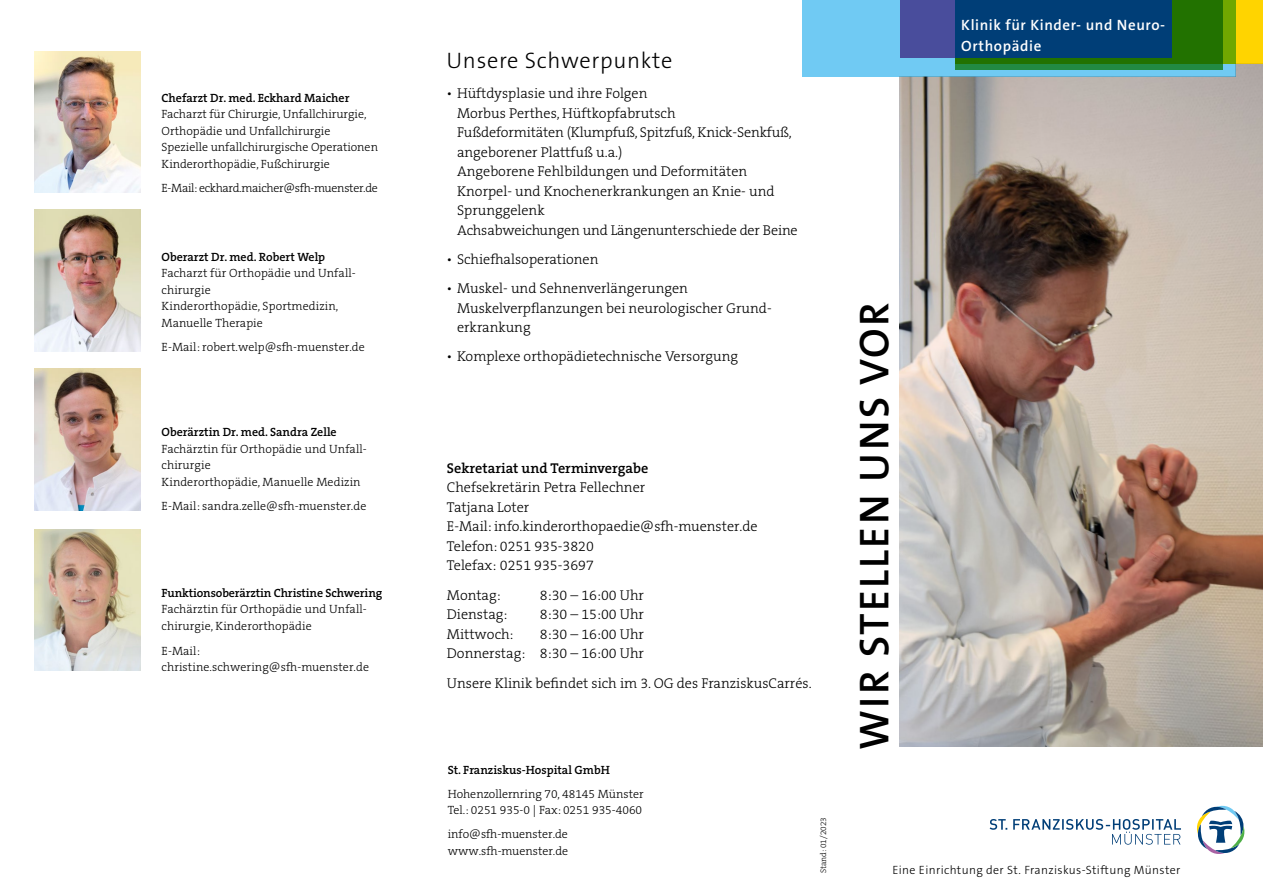
<style>
.page{position:relative;width:1263px;height:893px;background:#fff}
.page>*{position:absolute;margin:0;border:0;box-sizing:border-box;transform-origin:0 0}
.t1{font:600 42px "The Sans B W6";letter-spacing:.055em;color:#000}
.t2{font:300 22.5px "The Sans B W3";letter-spacing:.03em;color:#000}
.t3{font:600 15px/21px "The Sans B W6";letter-spacing:.04em;color:#fff}
.t4{font:300 14.25px/19.5px "The Serif B W3";color:#000}
.t5{font:600 14.25px "The Serif B W6";color:#000}
.t6{font:300 12px/16.5px "The Serif B W3";letter-spacing:.005em;color:#000}
.t7{font:600 12px "The Serif B W6";color:#000}
.t8{font:300 12px "The Sans B W3";letter-spacing:.03em;color:#000}
.t9{font:300 12px "The Serif B W3";letter-spacing:-.025em;color:#000}
.t10{font:300 8.25px "The Serif B W3";color:#000}
</style>
<div class="page">
<img style="left:900px;top:77px;width:363px;height:669px">
<svg style="left:990px;top:819px;width:191px;height:26px"></svg>
<svg style="left:1197px;top:805px;width:48px;height:49px"></svg>
<div style="left:802px;top:0;width:433px;height:77px;background:#70caf3"></div>
<svg style="left:1223px;top:0;width:40px;height:64px;background:#d0c500"></svg>
<svg style="left:955px;top:0;width:268px;height:70px;background:#207614"></svg>
<div style="left:900px;top:0;width:232px;height:57px;background:#494d9c"></div>
<div style="left:955px;top:0;width:217px;height:57px;background:#003e77"></div>
<img style="left:34px;top:51px;width:107px;height:142px">
<img style="left:34px;top:210px;width:107px;height:141px">
<img style="left:34px;top:368px;width:107px;height:142px">
<img style="left:34px;top:529px;width:107px;height:142px">
<p class="t7" style="left:162px;top:90px;width:189px">Chefarzt Dr. med. Eckhard Maicher</p>
<p class="t6" style="left:162px;top:106px;width:218px">Facharzt für Chirurgie, Unfallchirurgie, Orthopädie und Unfallchirurgie Spezielle unfallchirurgische Operationen Kinderorthopädie, Fußchirurgie</p>
<p class="t9" style="left:162px;top:181px;width:218px">E-Mail: eckhard.maicher@sfh-muenster.de</p>
<p class="t7" style="left:162px;top:249px;width:165px">Oberarzt Dr. med. Robert Welp</p>
<p class="t6" style="left:162px;top:265px;width:196px">Facharzt für Orthopädie und Unfall&shy;chirurgie<br>Kinderorthopädie, Sportmedizin,<br>Manuelle Therapie</p>
<p class="t6" style="left:162px;top:339px;width:205px">E-Mail: robert.welp@sfh-muenster.de</p>
<p class="t7" style="left:162px;top:424px;width:177px">Oberärztin Dr. med. Sandra Zelle</p>
<p class="t6" style="left:162px;top:440px;width:207px">Fachärztin für Orthopädie und Unfall&shy;chirurgie<br>Kinderorthopädie, Manuelle Medizin</p>
<p class="t6" style="left:162px;top:498px;width:206px">E-Mail: sandra.zelle@sfh-muenster.de</p>
<p class="t7" style="left:162px;top:585px;width:222px">Funktionsoberärztin Christine Schwering</p>
<p class="t6" style="left:162px;top:601px;width:207px">Fachärztin für Orthopädie und Unfall&shy;chirurgie, Kinderorthopädie</p>
<p class="t6" style="left:162px;top:642px;width:209px">E-Mail: christine.schwering@sfh-muenster.de</p>
<h2 class="t2" style="left:446px;top:46px;width:227px">Unsere Schwerpunkte</h2>
<p class="t4" style="left:457px;top:84px;width:342px;text-indent:-11px">• Hüftdysplasie und ihre Folgen<br>Morbus Perthes, Hüftkopfabrutsch<br>Fußdeformitäten (Klumpfuß, Spitzfuß, Knick-Senkfuß, angeborener Plattfuß u.a.)<br>Angeborene Fehlbildungen und Deformitäten Knorpel- und Knochenerkrankungen an Knie- und Sprunggelenk<br>Achsabweichungen und Längenunterschiede der Beine</p>
<p class="t4" style="left:446px;top:249px;width:153px">• Schiefhalsoperationen</p>
<p class="t4" style="left:457px;top:279px;width:316px;text-indent:-11px">• Muskel- und Sehnenverlängerungen<br>Muskelverpflanzungen bei neurologischer Grund&shy;erkrankung</p>
<p class="t4" style="left:446px;top:347px;width:293px">• Komplexe orthopädietechnische Versorgung</p>
<p class="t5" style="left:447px;top:459px;width:203px">Sekretariat und Terminvergabe</p>
<p class="t4" style="left:447px;top:478px;width:312px">Chefsekretärin Petra Fellechner<br>Tatjana Loter<br>E-Mail: info.kinderorthopaedie@sfh-muenster.de<br>Telefon: 0251 935-3820<br>Telefax: 0251 935-3697</p>
<p class="t4" style="left:447px;top:585px;width:55px">Montag:</p>
<p class="t4" style="left:540px;top:585px;width:106px">8:30 – 16:00 Uhr</p>
<p class="t4" style="left:447px;top:605px;width:62px">Dienstag:</p>
<p class="t4" style="left:540px;top:605px;width:106px">8:30 – 15:00 Uhr</p>
<p class="t4" style="left:447px;top:624px;width:68px">Mittwoch:</p>
<p class="t4" style="left:447px;top:624px;width:199px;text-align:right">8:30 – 16:00 Uhr<br>Donnerstag: 8:30 – 16:00 Uhr</p>
<p class="t4" style="left:447px;top:674px;width:366px">Unsere Klinik befindet sich im 3. OG des FranziskusCarrés.</p>
<p class="t7" style="left:448px;top:762px;width:164px">St. Franziskus-Hospital GmbH</p>
<p class="t6" style="left:448px;top:785px;width:197px">Hohenzollernring 70, 48145 Münster<br>Tel.: 0251 935-0 | Fax: 0251 935-4060</p>
<p class="t6" style="left:448px;top:826px;width:122px">info@sfh-muenster.de www.sfh-muenster.de</p>
<p class="t10" style="left:818px;top:873px;width:58px;rotate:-90deg">Stand: 01/2023</p>
<p class="t3" style="left:961px;top:15px;width:205px">Klinik für Kinder- und Neuro-<br>Orthopädie</p>
<h1 class="t1" style="left:847px;top:750px;width:449px;rotate:-90deg">WIR STELLEN UNS VOR</h1>
<p class="t8" style="left:892px;top:863px;width:290px">Eine Einrichtung der St. Franziskus-Stiftung Münster</p>
</div>
